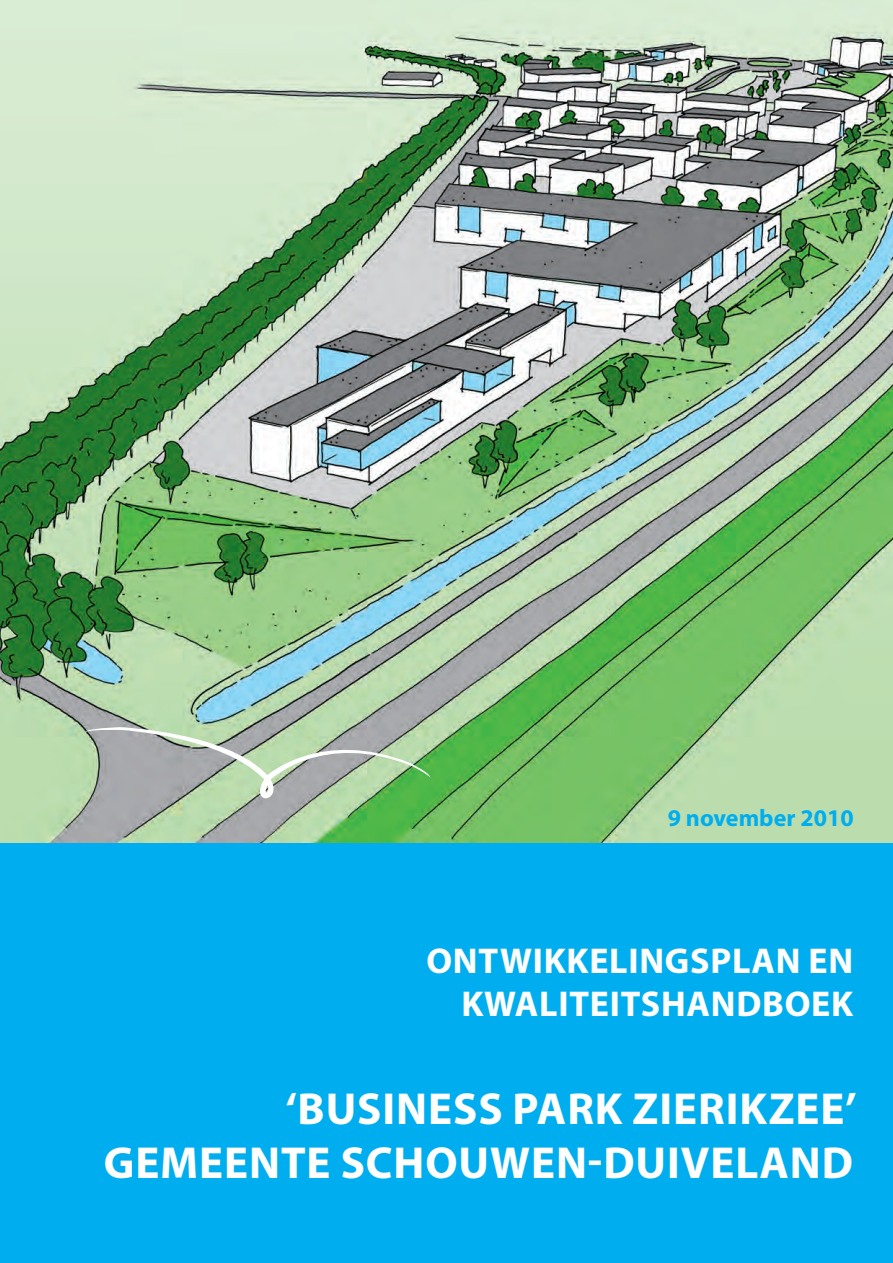
<style>
.page{position:relative;width:893px;height:1263px;background:#00aeef}
.page>*{position:absolute;margin:0;border:0;box-sizing:border-box;transform-origin:0 0}
.t1{font:700 45px "Myriad Pro";letter-spacing:.02em;color:#fff}
.t2{font:700 36px "Myriad Pro";letter-spacing:.02em;color:#fff}
.t3{font:700 24px "Myriad Pro";color:#00aeef}
</style>
<div class="page">
<img style="left:0;top:0;width:893px;height:842px">
<svg style="left:85px;top:727px;width:346px;height:72px;background:#a9bca6"></svg>
<p class="t3" style="left:668px;top:802px;width:187px">9 november 2010</p>
<p class="t2" style="left:426px;top:937px;width:428px">ONTWIKKELINGSPLAN EN</p>
<p class="t2" style="left:461px;top:980px;width:393px">KWALITEITSHANDBOEK</p>
<p class="t1" style="left:285px;top:1079px;width:573px">‘BUSINESS PARK ZIERIKZEE’</p>
<p class="t1" style="left:104px;top:1133px;width:751px">GEMEENTE SCHOUWEN-DUIVELAND</p>
</div>
